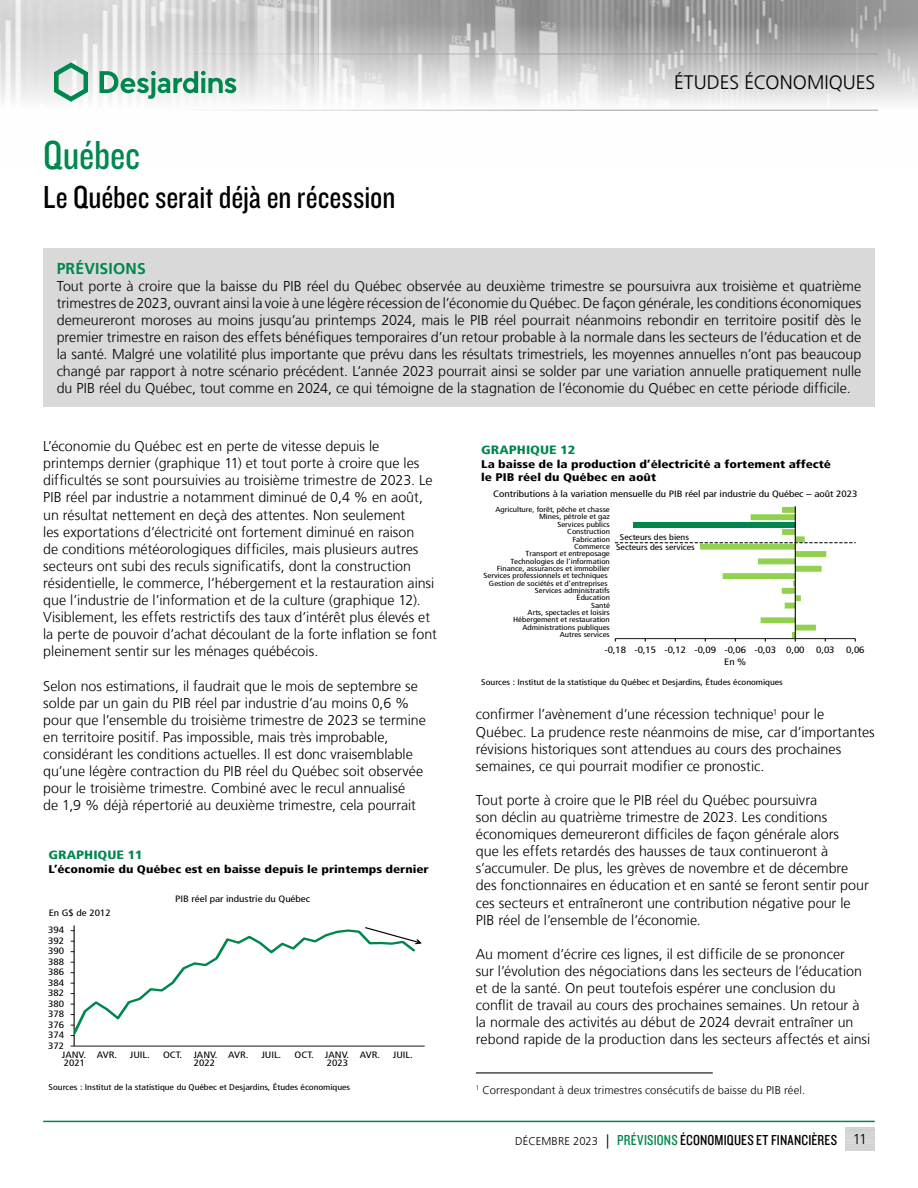
<style>
.page{position:relative;width:918px;height:1188px;background:#fff}
.page>*{position:absolute;margin:0;border:0;box-sizing:border-box;transform-origin:0 0}
.t1{font:42px "Knockout 29 Junior Ltweight";letter-spacing:-.005em;color:#00874e}
.t2{font:33px "Knockout 29 Junior Ltweight";color:#000}
.t3{font:300 19.5px "Frutiger LT";color:#000}
.t4{font:700 15.75px "Frutiger LT";letter-spacing:.01em;color:#00874e}
.t5{font:15px "Knockout 29 Junior Ltweight";letter-spacing:.01em;color:#000}
.t6{font:300 14.25px/17.1px "Frutiger LT";color:#000}
.t7{font:900 condensed 12px "Frutiger LT";color:#00874e;scale:1.2 1}
.t8{font:300 11.25px "Frutiger LT";letter-spacing:.01em;color:#000}
.t9{font:900 condensed 11.1px/13.2px "Frutiger LT";color:#000;scale:1.2 1}
.t10{font:condensed 9.3px "Frutiger LT";color:#000;scale:1.2 1}
.t11{font:condensed 9.15px "Frutiger LT";color:#000;scale:1.2 1}
.t12{font:condensed 8.25px/10.1px "Frutiger LT";color:#000;text-align:center;scale:1.2 1}
.t13{font:condensed 7.35px "Frutiger LT";color:#000;scale:1.2 1}
.s1{font-family:"Frutiger LT";font-weight:300;font-size:11.25px}
.s2{font-family:"Frutiger LT";font-weight:300;font-size:14.25px}
.s3{color:#00874e}
</style>
<div class="page">
<img style="left:0;top:0;width:918px;height:110px">
<hr style="left:0;top:54px;width:878px;height:1px;background:#9d9d9c">
<hr style="left:0;top:110px;width:878px;height:1px;background:#9d9d9c">
<svg style="left:54px;top:62px;width:34px;height:40px"></svg>
<svg style="left:100px;top:71px;width:136px;height:28px"></svg>
<hr style="left:43px;top:1121px;width:832px;height:1px;background:#00874e">
<div style="left:43px;top:248px;width:832px;height:159px;background:#d9d9d9"></div>
<hr style="left:74px;top:925px;width:1px;height:121px;background:#000">
<hr style="left:74px;top:1046px;width:351px;height:1px;background:#000">
<svg style="left:71px;top:927px;width:351px;height:110px"></svg>
<hr style="left:795px;top:506px;width:1px;height:133px;background:#000">
<svg style="left:615px;top:507px;width:241px;height:135px"></svg>
<hr style="left:476px;top:1072px;width:237px;height:2px;background:#4a4a49">
<h1 class="t1" style="left:43px;top:128px;width:98px">Québec</h1>
<h2 class="t2" style="left:43px;top:176px;width:354px">Le Québec serait déjà en récession</h2>
<h3 class="t3" style="left:674px;top:72px;width:203px">ÉTUDES ÉCONOMIQUES</h3>
<p class="t4" style="left:57px;top:259px;width:91px">PRÉVISIONS</p>
<p class="t6" style="left:57px;top:277px;width:806px;text-align:justify">Tout porte à croire que la baisse du PIB réel du Québec observée au deuxième trimestre se poursuivra aux troisième et quatrième trimestres de 2023, ouvrant ainsi la voie à une légère récession de l’économie du Québec. De façon générale, les conditions économiques demeureront moroses au moins jusqu’au printemps 2024, mais le PIB réel pourrait néanmoins rebondir en territoire positif dès le premier trimestre en raison des effets bénéfiques temporaires d’un retour probable à la normale dans les secteurs de l’éducation et de la santé. Malgré une volatilité plus importante que prévu dans les résultats trimestriels, les moyennes annuelles n’ont pas beaucoup changé par rapport à notre scénario précédent. L’année 2023 pourrait ainsi se solder par une variation annuelle pratiquement nulle du PIB réel du Québec, tout comme en 2024, ce qui témoigne de la stagnation de l’économie du Québec en cette période difficile.</p>
<p class="t6" style="left:43px;top:438px;width:395px">L’économie du Québec est en perte de vitesse depuis le printemps dernier (graphique 11) et tout porte à croire que les difficultés se sont poursuivies au troisième trimestre de 2023. Le PIB réel par industrie a notamment diminué de 0,4 % en août, un résultat nettement en deçà des attentes. Non seulement<br>les exportations d’électricité ont fortement diminué en raison<br>de conditions météorologiques difficiles, mais plusieurs autres secteurs ont subi des reculs significatifs, dont la construction résidentielle, le commerce, l’hébergement et la restauration ainsi que l’industrie de l’information et de la culture (graphique 12).<br>Visiblement, les effets restrictifs des taux d’intérêt plus élevés et la perte de pouvoir d’achat découlant de la forte inflation se font pleinement sentir sur les ménages québécois.</p>
<p class="t6" style="left:43px;top:677px;width:384px">Selon nos estimations, il faudrait que le mois de septembre se solde par un gain du PIB réel par industrie d’au moins 0,6 % pour que l’ensemble du troisième trimestre de 2023 se termine en territoire positif. Pas impossible, mais très improbable, considérant les conditions actuelles. Il est donc vraisemblable qu’une légère contraction du PIB réel du Québec soit observée pour le troisième trimestre. Combiné avec le recul annualisé<br>de 1,9 % déjà répertorié au deuxième trimestre, cela pourrait</p>
<p class="t7" style="left:49px;top:848px;width:80px">GRAPHIQUE 11</p>
<p class="t9" style="left:49px;top:862px;width:318px">L’économie du Québec est en baisse depuis le printemps dernier</p>
<p class="t11" style="left:49px;top:908px;width:53px">En G$ de 2012</p>
<p class="t10" style="left:48px;top:925px;width:15px">394</p>
<p class="t11" style="left:48px;top:935px;width:15px">392</p>
<p class="t11" style="left:48px;top:946px;width:15px">390</p>
<p class="t11" style="left:48px;top:956px;width:15px">388</p>
<p class="t11" style="left:48px;top:967px;width:15px">386</p>
<p class="t11" style="left:48px;top:977px;width:15px">384</p>
<p class="t11" style="left:48px;top:988px;width:15px">382</p>
<p class="t11" style="left:48px;top:998px;width:15px">380</p>
<p class="t11" style="left:48px;top:1009px;width:15px">378</p>
<p class="t11" style="left:48px;top:1019px;width:15px">376</p>
<p class="t11" style="left:48px;top:1030px;width:15px">374</p>
<p class="t11" style="left:48px;top:1040px;width:15px">372</p>
<p class="t11" style="left:175px;top:894px;width:114px">PIB réel par industrie du Québec</p>
<p class="t10" style="left:62px;top:1049px;width:47px">JANV. AVR.</p>
<p class="t10" style="left:130px;top:1049px;width:18px">JUIL.</p>
<p class="t10" style="left:163px;top:1049px;width:73px">OCT. JANV. AVR.</p>
<p class="t10" style="left:261px;top:1049px;width:18px">JUIL.</p>
<p class="t10" style="left:295px;top:1049px;width:73px">OCT. JANV. AVR.</p>
<p class="t10" style="left:393px;top:1049px;width:18px">JUIL.</p>
<p class="t11" style="left:64px;top:1058px;width:19px">2021</p>
<p class="t11" style="left:194px;top:1058px;width:19px">2022</p>
<p class="t11" style="left:327px;top:1058px;width:19px">2023</p>
<p class="t12" style="left:49px;top:1082px;width:253px">Sources : Institut de la statistique du Québec et Desjardins, Études économiques</p>
<p class="t7" style="left:481px;top:443px;width:80px">GRAPHIQUE 12</p>
<p class="t9" style="left:481px;top:457px;width:293px">La baisse de la production d’électricité a fortement affecté le PIB réel du Québec en août</p>
<p class="t11" style="left:493px;top:489px;width:305px">Contributions à la variation mensuelle du PIB réel par industrie du Québec – août 2023</p>
<p class="t13" style="left:495px;top:505px;width:97px">Agriculture, forêt, pêche et chasse</p>
<p class="t13" style="left:539px;top:513px;width:61px">Mines, pétrole et gaz</p>
<p class="t13" style="left:557px;top:520px;width:45px">Services publics</p>
<p class="t13" style="left:567px;top:527px;width:37px">Construction</p>
<p class="t12" style="left:616px;top:532px;width:67px">Secteurs des biens<br>Secteurs des services</p>
<p class="t13" style="left:573px;top:535px;width:33px">Fabrication</p>
<p class="t13" style="left:574px;top:542px;width:31px">Commerce</p>
<p class="t13" style="left:526px;top:549px;width:72px">Transport et entreposage</p>
<p class="t13" style="left:510px;top:557px;width:84px">Technologies de l'information</p>
<p class="t13" style="left:497px;top:564px;width:96px">Finance, assurances et immobilier</p>
<p class="t13" style="left:484px;top:572px;width:105px">Services professionnels et techniques</p>
<p class="t13" style="left:489px;top:579px;width:101px">Gestion de sociétés et d'entreprises</p>
<p class="t13" style="left:535px;top:586px;width:64px">Services administratifs</p>
<p class="t13" style="left:577px;top:594px;width:29px">Éducation</p>
<p class="t13" style="left:591px;top:601px;width:17px">Santé</p>
<p class="t13" style="left:528px;top:608px;width:70px">Arts, spectacles et loisirs</p>
<p class="t13" style="left:513px;top:616px;width:82px">Hébergement et restauration</p>
<p class="t13" style="left:522px;top:623px;width:74px">Administrations publiques</p>
<p class="t13" style="left:560px;top:630px;width:43px">Autres services</p>
<p class="t10" style="left:604px;top:644px;width:218px">-0,18 -0,15 -0,12 -0,09 -0,06 -0,03 0,00 0,03 0,06</p>
<p class="t11" style="left:724px;top:656px;width:20px">En %</p>
<p class="t12" style="left:481px;top:677px;width:253px">Sources : Institut de la statistique du Québec et Desjardins, Études économiques</p>
<p class="t6" style="left:476px;top:706px;width:400px">confirmer l’avènement d’une récession technique<sup>1</sup> pour le Québec. La prudence reste néanmoins de mise, car d’importantes révisions historiques sont attendues au cours des prochaines semaines, ce qui pourrait modifier ce pronostic.</p>
<p class="t6" style="left:476px;top:792px;width:394px">Tout porte à croire que le PIB réel du Québec poursuivra<br>son déclin au quatrième trimestre de 2023. Les conditions économiques demeureront difficiles de façon générale alors<br>que les effets retardés des hausses de taux continueront à s’accumuler. De plus, les grèves de novembre et de décembre des fonctionnaires en éducation et en santé se feront sentir pour ces secteurs et entraîneront une contribution négative pour le PIB réel de l’ensemble de l’économie.</p>
<p class="t6" style="left:476px;top:946px;width:396px">Au moment d’écrire ces lignes, il est difficile de se prononcer<br>sur l’évolution des négociations dans les secteurs de l’éducation et de la santé. On peut toutefois espérer une conclusion du conflit de travail au cours des prochaines semaines. Un retour à la normale des activités au début de 2024 devrait entraîner un rebond rapide de la production dans les secteurs affectés et ainsi</p>
<p class="t8" style="left:476px;top:1084px;width:331px"><sup>1</sup> Correspondant à deux trimestres consécutifs de baisse du PIB réel.</p>
<p class="t5" style="left:515px;top:1130px;width:354px"><span class="s1">DÉCEMBRE 2023</span> <span class="s2">|</span> <span class="s3">PRÉVISIONS</span> ÉCONOMIQUES ET FINANCIÈRES <span class="s2">11</span></p>
</div>
